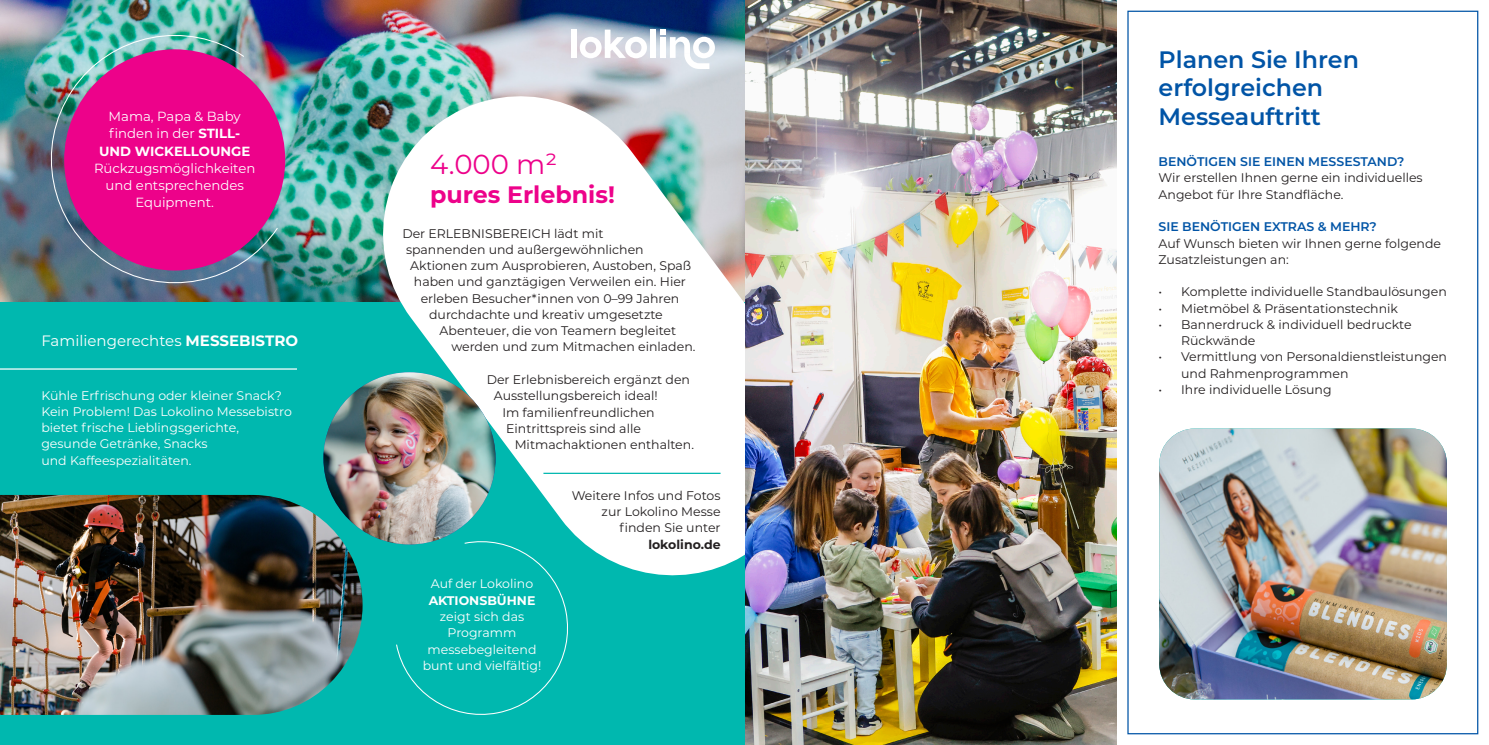
<style>
.page{position:relative;width:1489px;height:745px;background:#fff}
.page>*{position:absolute;margin:0;border:0;box-sizing:border-box;transform-origin:0 0}
.t1{font:27.5px "Montserrat";color:#ed028a}
.t2{font:600 23.75px/28.5px "Montserrat";color:#0154a6}
.t3{font:700 23.75px "Montserrat";color:#ed028a}
.t4{font:15px "Montserrat";color:#fff}
.t5{font:13.25px/17.2px "Montserrat";color:#fff;text-align:center}
.t6{font:12.5px/16.2px "Montserrat";color:#231f20}
.t7{font:12.5px/16.2px "Montserrat";color:#fff;text-align:center}
.t8{font:600 12.5px "Montserrat";color:#0154a6}
.t9{font:700 12.5px "Montserrat";color:#fff}
.t10{font:700 12.5px "Montserrat";color:#231f20}
.s1{font-weight:700}
</style>
<div class="page">
<div style="left:0;top:0;width:744px;height:744px;background:#00b8af"></div>
<img style="left:0;top:494px;width:362px;height:220px">
<img style="left:0;top:0;width:744px;height:301px">
<svg style="left:365px;top:78px;width:380px;height:515px;background:#d2eae8"></svg>
<hr style="left:543px;top:472px;width:177px;height:1px;background:#00b8af">
<hr style="left:0;top:368px;width:297px;height:1px;background:#fff">
<img style="left:323px;top:372px;width:172px;height:172px;border-radius:86px">
<img style="left:1159px;top:428px;width:287px;height:271px">
<img style="left:34px;top:18px;width:245px;height:281px">
<svg style="left:395px;top:533px;width:181px;height:182px"></svg>
<div style="left:650px;top:30px;width:6px;height:28px;background:#fff"></div>
<div style="left:571px;top:30px;width:5px;height:28px;background:#fff"></div>
<svg style="left:579px;top:30px;width:68px;height:28px;background:#e0e2e9"></svg>
<svg style="left:660px;top:30px;width:55px;height:39px;background:#c7d2de"></svg>
<img style="left:745px;top:0;width:371px;height:744px">
<p class="t5" style="left:99px;top:107px;width:153px">Mama, Papa &amp; Baby finden in der <span class="s1">STILL-<br>UND WICKELLOUNGE</span></p>
<p class="t5" style="left:94px;top:159px;width:163px">Rückzugsmöglichkeiten und entsprechendes<br>Equipment.</p>
<h1 class="t1" style="left:430px;top:145px;width:129px">4.000 m²</h1>
<h2 class="t3" style="left:430px;top:177px;width:186px">pures Erlebnis!</h2>
<p class="t6" style="left:402px;top:224px;width:203px">Der ERLEBNISBEREICH lädt mit</p>
<p class="t6" style="left:406px;top:241px;width:239px">spannenden und außergewöhnlichen</p>
<p class="t6" style="left:410px;top:257px;width:282px">Aktionen zum Ausprobieren, Austoben, Spaß</p>
<p class="t6" style="left:414px;top:273px;width:273px">haben und ganztägigen Verweilen ein. Hier</p>
<p class="t6" style="left:420px;top:289px;width:260px">erleben Besucher*innen von 0–99 Jahren</p>
<p class="t6" style="left:429px;top:306px;width:235px">durchdachte und kreativ umgesetzte</p>
<p class="t6" style="left:439px;top:322px;width:238px">Abenteuer, die von Teamern begleitet</p>
<p class="t6" style="left:451px;top:338px;width:245px">werden und zum Mitmachen einladen.</p>
<p class="t6" style="left:486px;top:371px;width:205px">Der Erlebnisbereich ergänzt den</p>
<p class="t6" style="left:494px;top:387px;width:165px">Ausstellungsbereich ideal!</p>
<p class="t6" style="left:502px;top:403px;width:154px">Im familienfreundlichen</p>
<p class="t6" style="left:506px;top:419px;width:136px">Eintrittspreis sind alle</p>
<p class="t6" style="left:514px;top:436px;width:181px">Mitmachaktionen enthalten.</p>
<p class="t4" style="left:41px;top:330px;width:258px">Familiengerechtes <span class="s1">MESSEBISTRO</span></p>
<p class="t7" style="left:41px;top:386px;width:252px;text-align:left">Kühle Erfrischung oder kleiner Snack?<br>Kein Problem! Das Lokolino Messebistro bietet frische Lieblingsgerichte, gesunde Getränke, Snacks<br>und Kaffeespezialitäten.</p>
<p class="t7" style="left:431px;top:575px;width:104px">Auf der Lokolino</p>
<p class="t9" style="left:428px;top:591px;width:108px">AKTIONSBÜHNE</p>
<p class="t7" style="left:423px;top:607px;width:120px">zeigt sich das<br>Programm messebegleitend bunt und vielfältig!</p>
<p class="t6" style="left:571px;top:486px;width:150px;text-align:right">Weitere Infos und Fotos zur Lokolino Messe finden Sie unter</p>
<p class="t10" style="left:648px;top:535px;width:74px">lokolino.de</p>
<h2 class="t2" style="left:1158px;top:44px;width:202px">Planen Sie Ihren erfolgreichen<br>Messeauftritt</h2>
<p class="t8" style="left:1158px;top:153px;width:247px">BENÖTIGEN SIE EINEN MESSESTAND?</p>
<p class="t6" style="left:1158px;top:169px;width:265px">Wir erstellen Ihnen gerne ein individuelles<br>Angebot für Ihre Standfläche.</p>
<p class="t8" style="left:1158px;top:218px;width:220px">SIE BENÖTIGEN EXTRAS &amp; MEHR?</p>
<p class="t6" style="left:1158px;top:234px;width:284px">Auf Wunsch bieten wir Ihnen gerne folgende<br>Zusatzleistungen an:</p>
<p class="t6" style="left:1158px;top:283px;width:290px">• Komplette individuelle Standbaulösungen</p>
<p class="t6" style="left:1158px;top:299px;width:241px">• Mietmöbel &amp; Präsentationstechnik</p>
<p class="t6" style="left:1180px;top:315px;width:232px;text-indent:-22px">• Bannerdruck &amp; individuell bedruckte<br>Rückwände</p>
<p class="t6" style="left:1180px;top:348px;width:267px;text-indent:-22px">• Vermittlung von Personaldienstleistungen und Rahmenprogrammen</p>
<p class="t6" style="left:1158px;top:380px;width:174px">• Ihre individuelle Lösung</p>
</div>
